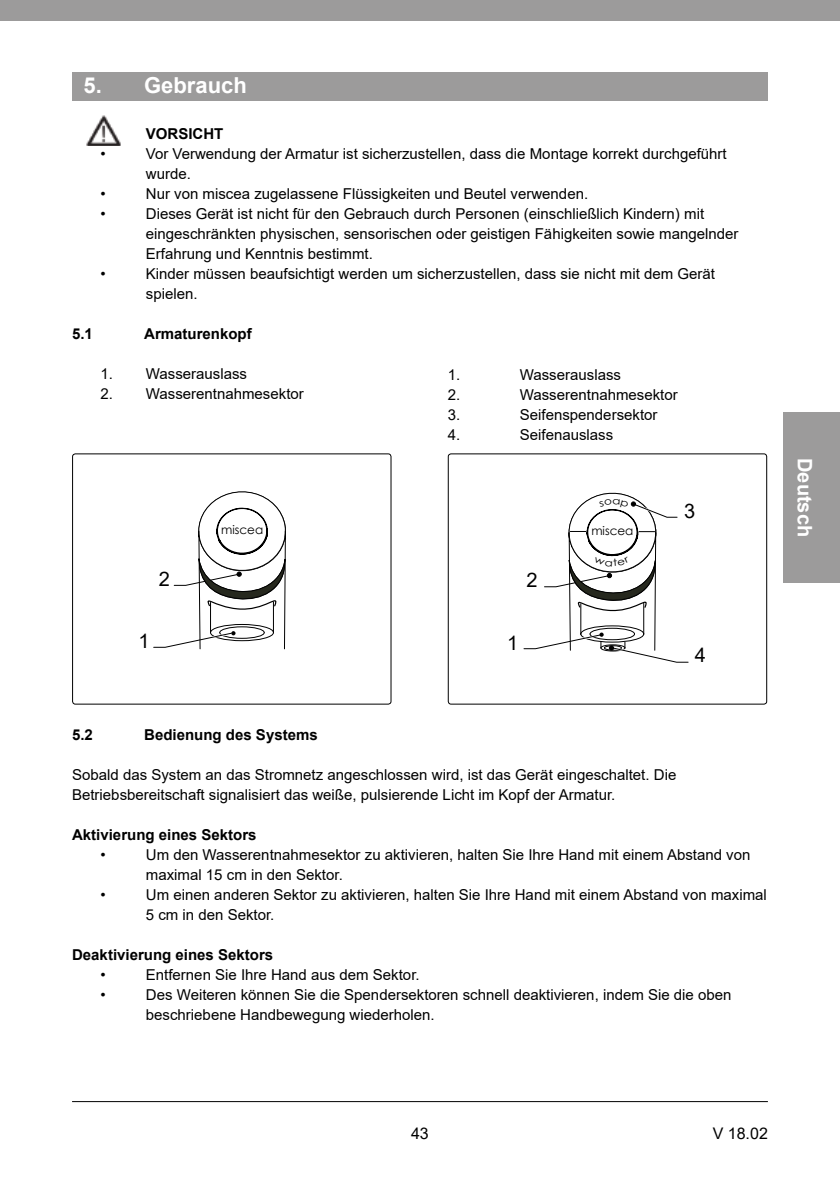
<style>
.page{position:relative;width:840px;height:1191px;background:#fff}
.page>*{position:absolute;margin:0;border:0;box-sizing:border-box;transform-origin:0 0}
.t1{font:700 22px "Arial";color:#fff}
.t2{font:700 20px "Arial";color:#fff}
.t3{font:20px "Arial";color:#000}
.t4{font:16px "Arial";color:#000}
.t5{font:15px/20px "Arial";color:#000}
.t6{font:700 15px "Arial";color:#000}
.t7{font:12px "Century Gothic";color:#000}
</style>
<div class="page">
<div style="left:0;top:0;width:839px;height:21px;background:#9c9b9b"></div>
<hr style="left:72px;top:1101px;width:695px;height:1px;background:#000">
<div style="left:782px;top:412px;width:57px;height:170px;background:#9c9b9b"></div>
<img style="left:86px;top:116px;width:34px;height:29px">
<div style="left:72px;top:72px;width:695px;height:28px;background:#9c9b9b"></div>
<div style="left:447px;top:453px;width:319px;height:251px;border:1px solid #000;border-radius:3px"></div>
<div style="left:72px;top:453px;width:319px;height:251px;border:1px solid #000;border-radius:3px"></div>
<svg style="left:153px;top:491px;width:133px;height:158px"></svg>
<svg style="left:523px;top:493px;width:166px;height:170px"></svg>
<h1 class="t1" style="left:83px;top:69px;width:165px">5. Gebrauch</h1>
<p class="t6" style="left:146px;top:123px;width:79px">VORSICHT</p>
<p class="t5" style="left:100px;top:144px;width:7px">•</p>
<p class="t5" style="left:146px;top:144px;width:582px">Vor Verwendung der Armatur ist sicherzustellen, dass die Montage korrekt durchgeführt wurde.</p>
<p class="t5" style="left:100px;top:184px;width:7px">•</p>
<p class="t5" style="left:146px;top:184px;width:443px">Nur von miscea zugelassene Flüssigkeiten und Beutel verwenden.</p>
<p class="t5" style="left:100px;top:204px;width:7px">•</p>
<p class="t5" style="left:146px;top:204px;width:593px">Dieses Gerät ist nicht für den Gebrauch durch Personen (einschließlich Kindern) mit eingeschränkten physischen, sensorischen oder geistigen Fähigkeiten sowie mangelnder<br>Erfahrung und Kenntnis bestimmt.</p>
<p class="t5" style="left:100px;top:264px;width:7px">•</p>
<p class="t5" style="left:146px;top:264px;width:570px">Kinder müssen beaufsichtigt werden um sicherzustellen, dass sie nicht mit dem Gerät spielen.</p>
<p class="t6" style="left:72px;top:323px;width:22px">5.1</p>
<p class="t6" style="left:144px;top:323px;width:109px">Armaturenkopf</p>
<p class="t5" style="left:100px;top:364px;width:148px">1. Wasserauslass</p>
<p class="t5" style="left:100px;top:384px;width:205px">2. Wasserentnahmesektor</p>
<p class="t5" style="left:447px;top:364px;width:14px">1.</p>
<p class="t5" style="left:519px;top:364px;width:103px">Wasserauslass</p>
<p class="t5" style="left:447px;top:384px;width:14px">2.</p>
<p class="t5" style="left:519px;top:384px;width:159px">Wasserentnahmesektor</p>
<p class="t5" style="left:447px;top:404px;width:14px">3.</p>
<p class="t5" style="left:519px;top:404px;width:139px">Seifenspendersektor</p>
<p class="t5" style="left:447px;top:424px;width:14px">4.</p>
<p class="t5" style="left:519px;top:424px;width:95px">Seifenauslass</p>
<h2 class="t3" style="left:683px;top:497px;width:13px">3</h2>
<p class="t7" style="left:221px;top:521px;width:44px">miscea</p>
<p class="t7" style="left:591px;top:523px;width:44px">miscea</p>
<h2 class="t3" style="left:159px;top:565px;width:13px">2</h2>
<h2 class="t3" style="left:526px;top:566px;width:13px">2</h2>
<h2 class="t3" style="left:138px;top:627px;width:13px">1</h2>
<h2 class="t3" style="left:507px;top:629px;width:13px">1</h2>
<h2 class="t3" style="left:694px;top:641px;width:13px">4</h2>
<p class="t6" style="left:72px;top:723px;width:22px">5.2</p>
<p class="t6" style="left:144px;top:723px;width:175px">Bedienung des Systems</p>
<p class="t5" style="left:72px;top:764px;width:605px">Sobald das System an das Stromnetz angeschlossen wird, ist das Gerät eingeschaltet. Die<br>Betriebsbereitschaft signalisiert das weiße, pulsierende Licht im Kopf der Armatur.</p>
<p class="t6" style="left:72px;top:823px;width:186px">Aktivierung eines Sektors</p>
<p class="t5" style="left:100px;top:844px;width:7px">•</p>
<p class="t5" style="left:146px;top:844px;width:605px">Um den Wasserentnahmesektor zu aktivieren, halten Sie Ihre Hand mit einem Abstand von maximal 15 cm in den Sektor.</p>
<p class="t5" style="left:100px;top:884px;width:7px">•</p>
<p class="t5" style="left:146px;top:884px;width:622px">Um einen anderen Sektor zu aktivieren, halten Sie Ihre Hand mit einem Abstand von maximal<br>5 cm in den Sektor.</p>
<p class="t6" style="left:72px;top:943px;width:202px">Deaktivierung eines Sektors</p>
<p class="t5" style="left:100px;top:964px;width:7px">•</p>
<p class="t5" style="left:146px;top:964px;width:275px">Entfernen Sie Ihre Hand aus dem Sektor.</p>
<p class="t5" style="left:100px;top:984px;width:7px">•</p>
<p class="t5" style="left:146px;top:984px;width:586px">Des Weiteren können Sie die Spendersektoren schnell deaktivieren, indem Sie die oben beschriebene Handbewegung wiederholen.</p>
<h2 class="t2" style="left:818px;top:458px;width:80px;rotate:90deg">Deutsch</h2>
<p class="t4" style="left:411px;top:1122px;width:19px">43</p>
<p class="t4" style="left:712px;top:1122px;width:57px">V 18.02</p>
</div>
